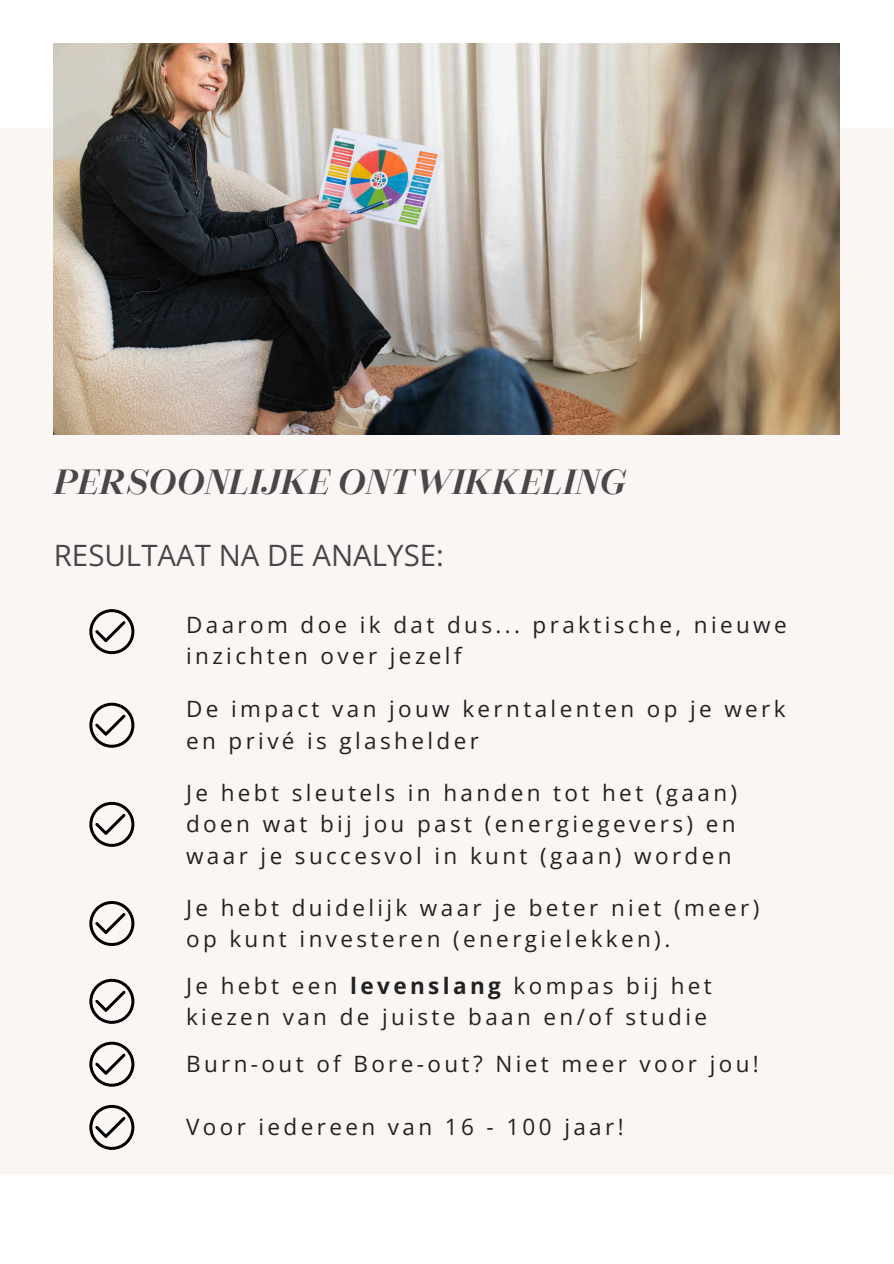
<style>
.page{position:relative;width:894px;height:1264px;background:#fff}
.page>*{position:absolute;margin:0;border:0;box-sizing:border-box;transform-origin:0 0}
.t1{font:italic 500 33.9px "Allrounder Didone Big";color:#4a4549}
.t2{font:29.4px "Open Sans";color:#4a4549}
.t3{font:22.5px/31.5px "Open Sans";letter-spacing:.15em;color:#222}
.s1{font-weight:700}
</style>
<div class="page">
<div style="left:0;top:128px;width:893px;height:1046px;background:#faf6f4"></div>
<img style="left:54px;top:44px;width:785px;height:390px">
<svg style="left:89px;top:609px;width:45px;height:45px"></svg>
<svg style="left:89px;top:702px;width:45px;height:45px"></svg>
<svg style="left:89px;top:801px;width:45px;height:45px"></svg>
<svg style="left:89px;top:901px;width:45px;height:45px"></svg>
<svg style="left:89px;top:978px;width:45px;height:45px"></svg>
<svg style="left:89px;top:1041px;width:45px;height:45px"></svg>
<svg style="left:89px;top:1104px;width:45px;height:45px"></svg>
<h1 class="t1" style="left:54px;top:456px;width:573px">PERSOONLIJKE ONTWIKKELING</h1>
<h2 class="t2" style="left:54px;top:535px;width:391px">RESULTAAT NA DE ANALYSE:</h2>
<p class="t3" style="left:186px;top:608px;width:602px">Daarom doe ik dat dus... praktische, nieuwe inzichten over jezelf</p>
<p class="t3" style="left:186px;top:693px;width:601px">De impact van jouw kerntalenten op je werk en privé is glashelder</p>
<p class="t3" style="left:186px;top:776px;width:552px;text-align:justify">Je hebt sleutels in handen tot het (gaan) doen wat bij jou past (energiegevers) en waar je succesvol in kunt (gaan) worden</p>
<p class="t3" style="left:186px;top:891px;width:574px">Je hebt duidelijk waar je beter niet (meer) op kunt investeren (energielekken).</p>
<p class="t3" style="left:186px;top:969px;width:527px">Je hebt een <span class="s1">levenslang</span> kompas bij het kiezen van de juiste baan en/of studie</p>
<p class="t3" style="left:186px;top:1047px;width:574px">Burn-out of Bore-out? Niet meer voor jou!</p>
<p class="t3" style="left:186px;top:1110px;width:439px">Voor iedereen van 16 - 100 jaar!</p>
</div>
